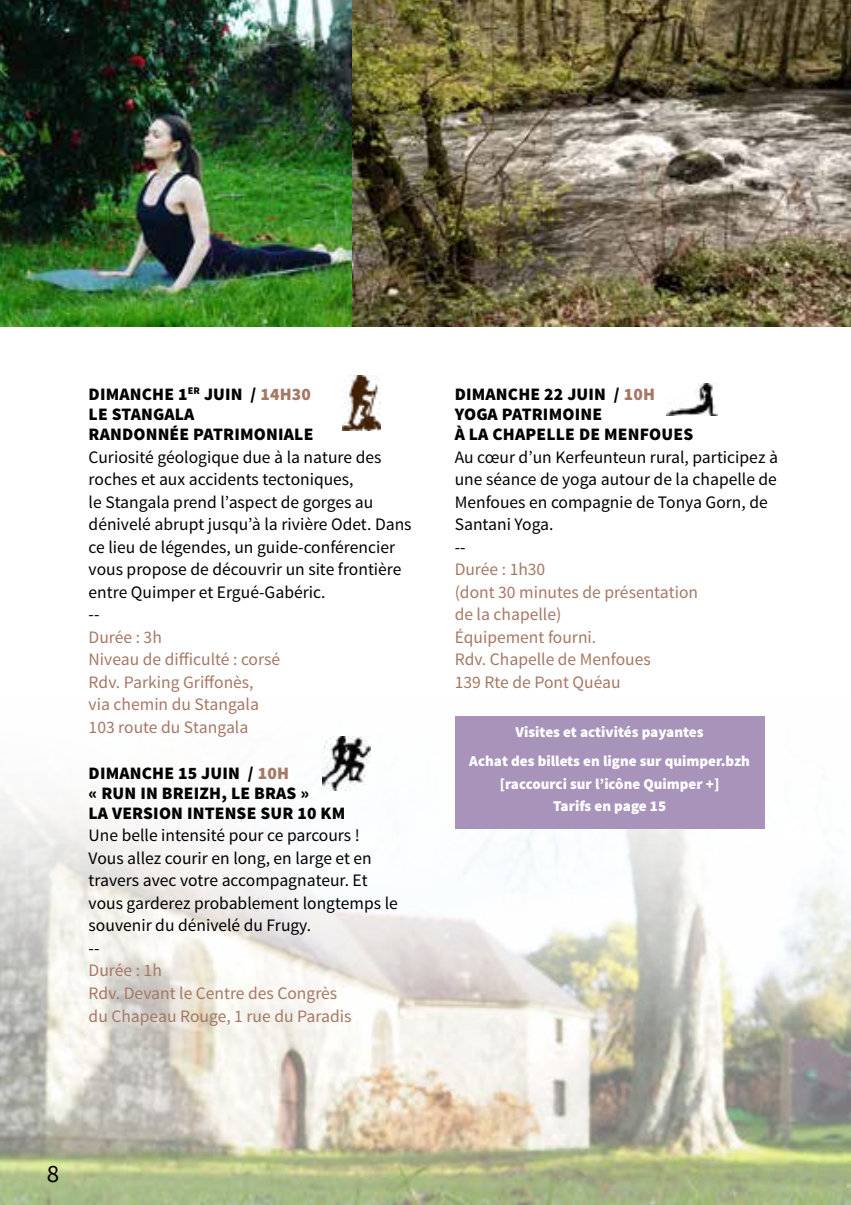
<style>
.page{position:relative;width:851px;height:1205px;background:#fff}
.page>*{position:absolute;margin:0;border:0;box-sizing:border-box;transform-origin:0 0}
.t1{font:25px "Source Sans Pro";color:#000}
.t2{font:17.5px/22.5px "Source Sans Pro";color:#000}
.t3{font:17.5px/22.5px "Source Sans Pro";color:#a57865}
.t4{font:900 17.5px/20px "Source Sans Pro";letter-spacing:.01em;color:#000}
.t5{font:900 15px/29.5px "Source Sans Pro";color:#fff;text-align:center}
.s1{color:#a57865}
</style>
<div class="page">
<img style="left:0;top:716px;width:850px;height:489px">
<img style="left:0;top:0;width:850px;height:327px">
<img style="left:666px;top:384px;width:51px;height:32px">
<div style="left:454px;top:716px;width:310px;height:112px;background:#a893ba"></div>
<img style="left:343px;top:376px;width:37px;height:54px">
<img style="left:322px;top:736px;width:48px;height:55px">
<p class="t4" style="left:89px;top:385px;width:226px">DIMANCHE 1<sup>ER</sup> JUIN / <span class="s1">14H30<br></span>LE STANGALA<br>RANDONNÉE PATRIMONIALE</p>
<p class="t2" style="left:89px;top:446px;width:324px">Curiosité géologique due à la nature des roches et aux accidents tectoniques,<br>le Stangala prend l’aspect de gorges au dénivelé abrupt jusqu’à la rivière Odet. Dans ce lieu de légendes, un guide-conférencier vous propose de découvrir un site frontière entre Quimper et Ergué-Gabéric.<br>--</p>
<p class="t3" style="left:89px;top:626px;width:193px">Durée : 3h<br>Niveau de difficulté : corsé<br>Rdv. Parking Griffonès,<br>via chemin du Stangala<br>103 route du Stangala</p>
<p class="t4" style="left:89px;top:764px;width:258px">DIMANCHE 15 JUIN / <span class="s1">10H<br></span>« RUN IN BREIZH, LE BRAS »<br>LA VERSION INTENSE SUR 10 KM</p>
<p class="t2" style="left:89px;top:824px;width:310px">Une belle intensité pour ce parcours !<br>Vous allez courir en long, en large et en travers avec votre accompagnateur. Et vous garderez probablement longtemps le souvenir du dénivelé du Frugy.<br>--</p>
<p class="t3" style="left:89px;top:960px;width:264px">Durée : 1h<br>Rdv. Devant le Centre des Congrès du Chapeau Rouge, 1 rue du Paradis</p>
<p class="t4" style="left:454px;top:385px;width:240px">DIMANCHE 22 JUIN / <span class="s1">10H<br></span>YOGA PATRIMOINE<br>À LA CHAPELLE DE MENFOUES</p>
<p class="t2" style="left:454px;top:446px;width:325px">Au cœur d’un Kerfeunteun rural, participez à une séance de yoga autour de la chapelle de<br>Menfoues en compagnie de Tonya Gorn, de<br>Santani Yoga.<br>--</p>
<p class="t3" style="left:454px;top:559px;width:245px">Durée : 1h30<br>(dont 30 minutes de présentation de la chapelle)<br>Équipement fourni.<br>Rdv. Chapelle de Menfoues<br>139 Rte de Pont Quéau</p>
<p class="t5" style="left:469px;top:717px;width:282px">Visites et activités payantes<br>Achat des billets en ligne sur quimper.bzh</p>
<p class="t5" style="left:499px;top:773px;width:221px;line-height:22.5px">[raccourci sur l’icône Quimper +]<br>Tarifs en page 15</p>
<h1 class="t1" style="left:47px;top:1158px;width:14px">8</h1>
</div>
